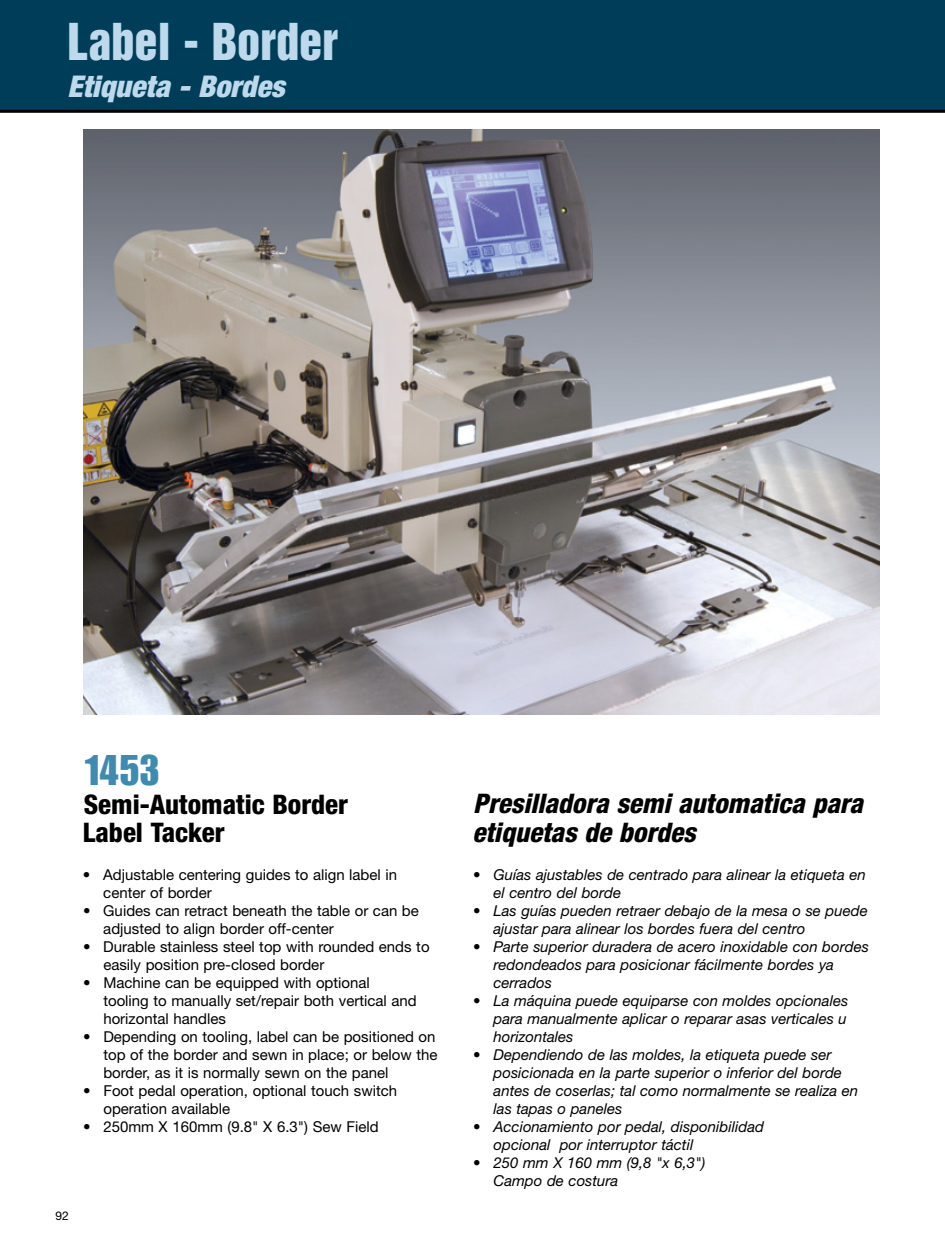
<style>
.page{position:relative;width:945px;height:1242px;background:#fff}
.page>*{position:absolute;margin:0;border:0;box-sizing:border-box;transform-origin:0 0}
.t1{font:46.5px "Helvetica Inserat LT Std";color:#bdd9eb}
.t2{font:42px "Impact LT Std";color:#3f8bb0}
.t3{font:italic 900 condensed 30px "Helvetica Neue LT Std";color:#bdd9eb}
.t4{font:italic 800 condensed 27px/28.5px "Helvetica Neue LT Std";color:#000}
.t5{font:800 condensed 27px/28.5px "Helvetica Neue LT Std";color:#000}
.t6{font:italic 15px/18px "Helvetica Neue LT Std";color:#000}
.t7{font:15px/18px "Helvetica Neue LT Std";color:#000}
.t8{font:12px "Helvetica Neue LT Std";color:#000}
</style>
<div class="page">
<div style="left:0;top:0;width:945px;height:110px;background:#003d58"></div>
<hr style="left:0;top:110px;width:945px;height:3px;background:#000">
<img style="left:83px;top:130px;width:797px;height:584px">
<h1 class="t1" style="left:68px;top:14px;width:272px">Label - Border</h1>
<h3 class="t3" style="left:68px;top:68px;width:219px">Etiqueta - Bordes</h3>
<h2 class="t2" style="left:84px;top:746px;width:78px">1453</h2>
<h3 class="t5" style="left:83px;top:789px;width:267px">Semi-Automatic Border<br>Label Tacker</h3>
<p class="t7" style="left:103px;top:866px;width:295px;text-indent:-20px">• Adjustable centering guides to align label in center of border</p>
<p class="t7" style="left:103px;top:902px;width:317px;text-indent:-20px">• Guides can retract beneath the table or can be adjusted to align border off-center</p>
<p class="t7" style="left:103px;top:938px;width:328px;text-indent:-20px">• Durable stainless steel top with rounded ends to easily position pre-closed border</p>
<p class="t7" style="left:103px;top:974px;width:315px;text-indent:-20px">• Machine can be equipped with optional tooling to manually set/repair both vertical and horizontal handles</p>
<p class="t7" style="left:103px;top:1028px;width:336px;text-indent:-20px">• Depending on tooling, label can be positioned on top of the border and sewn in place; or below the border, as it is normally sewn on the panel</p>
<p class="t7" style="left:103px;top:1082px;width:295px;text-indent:-20px">• Foot pedal operation, optional touch switch operation available</p>
<p class="t7" style="left:83px;top:1118px;width:297px">• 250mm X 160mm (9.8" X 6.3") Sew Field</p>
<p class="t8" style="left:56px;top:1209px;width:15px">92</p>
<h3 class="t4" style="left:472px;top:789px;width:392px">Presilladora semi automatica para etiquetas de bordes</h3>
<p class="t6" style="left:493px;top:866px;width:374px;text-indent:-20px">• Guías ajustables de centrado para alinear la etiqueta en el centro del borde</p>
<p class="t6" style="left:493px;top:902px;width:376px;text-indent:-20px">• Las guías pueden retraer debajo de la mesa o se puede ajustar para alinear los bordes fuera del centro</p>
<p class="t6" style="left:494px;top:938px;width:377px;text-indent:-20px">• Parte superior duradera de acero inoxidable con bordes redondeados para posicionar fácilmente bordes ya cerrados</p>
<p class="t6" style="left:494px;top:992px;width:356px;text-align:justify;text-indent:-20px">• La máquina puede equiparse con moldes opcionales para manualmente aplicar o reparar asas verticales u horizontales</p>
<p class="t6" style="left:494px;top:1046px;width:366px;text-indent:-20px">• Dependiendo de las moldes, la etiqueta puede ser posicionada en la parte superior o inferior del borde antes de coserlas; tal como normalmente se realiza en las tapas o paneles</p>
<p class="t6" style="left:494px;top:1118px;width:272px;text-indent:-20px">• Accionamiento por pedal, disponibilidad opcional por interruptor táctil</p>
<p class="t6" style="left:494px;top:1154px;width:213px;text-indent:-20px">• 250 mm X 160 mm (9,8 "x 6,3")<br>Campo de costura</p>
</div>
